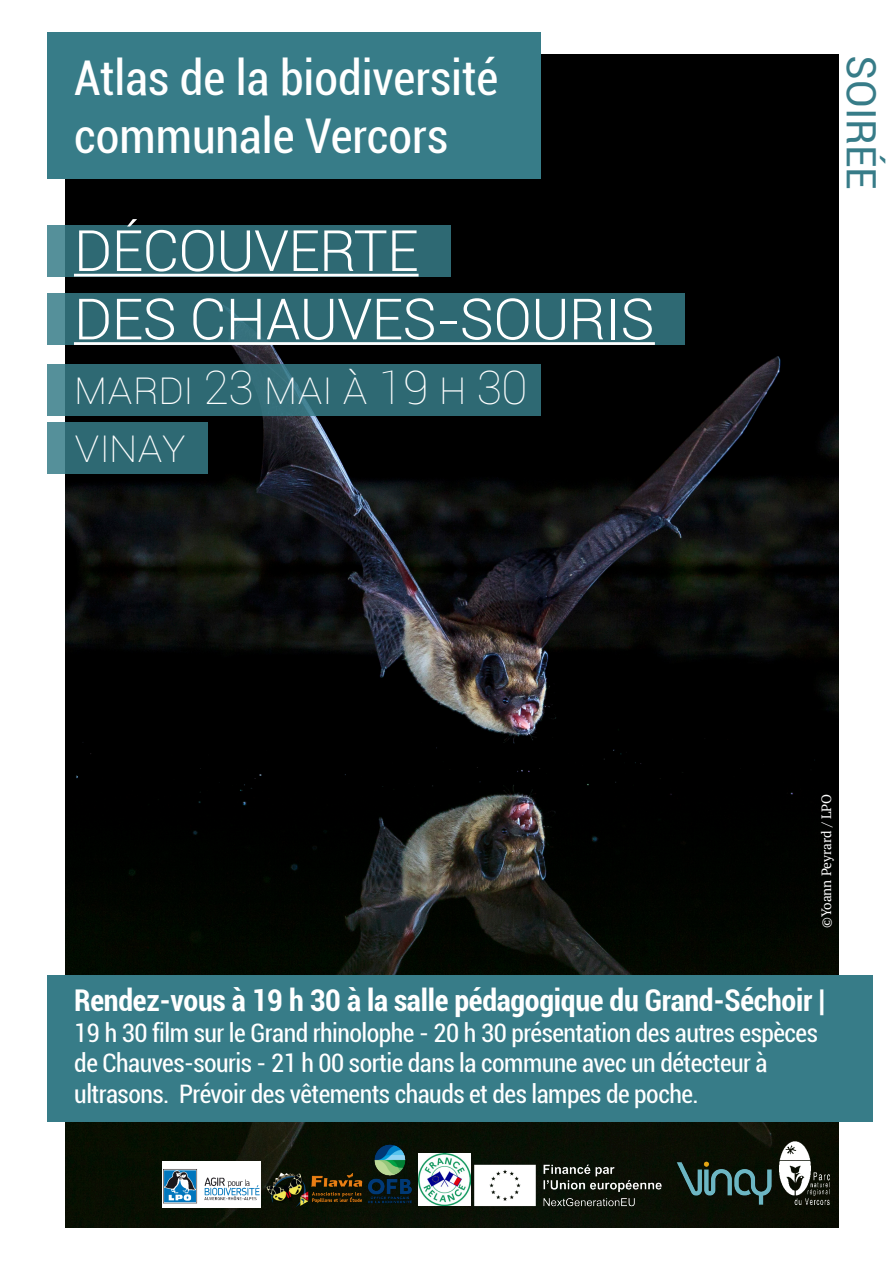
<style>
.page{position:relative;width:893px;height:1263px;background:#fff}
.page>*{position:absolute;margin:0;border:0;box-sizing:border-box;transform-origin:0 0}
.t1{font:300 57px "Roboto";letter-spacing:-.01em;color:#fff}
.t2{font:condensed 48px "Roboto";color:#fff}
.t3{font:100 46.5px "Roboto";letter-spacing:-.01em;color:#fff}
.t4{font:40.5px "Roboto";color:#377c88}
.t5{font:700 condensed 30px "Roboto";letter-spacing:-.01em;color:#fff}
.t6{font:condensed 25.5px/30.6px "Roboto";letter-spacing:-.02em;color:#fff}
.CONTACT{font:13.5px "PT Serif";color:#fff}
</style>
<div class="page">
<img style="left:65px;top:54px;width:774px;height:1174px">
<div style="left:47px;top:975px;width:826px;height:147px;background:#377c88"></div>
<img style="left:780px;top:1141px;width:50px;height:64px">
<img style="left:365px;top:1143px;width:50px;height:65px">
<img style="left:264px;top:1155px;width:101px;height:67px">
<img style="left:162px;top:1161px;width:99px;height:46px">
<img style="left:418px;top:1153px;width:52px;height:52px">
<div style="left:47px;top:32px;width:494px;height:147px;background:#377c88"></div>
<div style="left:47px;top:225px;width:404px;height:52px;background:#2e6973"></div>
<div style="left:47px;top:364px;width:494px;height:52px;background:#2e6973"></div>
<div style="left:48px;top:293px;width:637px;height:52px;background:#2e6973"></div>
<svg style="left:48px;top:422px;width:160px;height:52px;background:#326d77"></svg>
<hr style="left:74px;top:274px;width:345px;height:3px;background:#fff">
<hr style="left:74px;top:342px;width:581px;height:3px;background:#fff">
<img style="left:675px;top:1160px;width:98px;height:45px">
<img style="left:464px;top:1160px;width:204px;height:49px">
<p class="t2" style="left:74px;top:45px;width:426px">Atlas de la biodiversité</p>
<p class="t2" style="left:74px;top:102px;width:375px">communale Vercors</p>
<p class="t1" style="left:74px;top:211px;width:346px">DÉCOUVERTE</p>
<p class="t1" style="left:74px;top:280px;width:582px">DES CHAUVES-SOURIS</p>
<p class="t3" style="left:74px;top:355px;width:455px">Mardi 23 mai à 19 h 30</p>
<p class="t3" style="left:74px;top:414px;width:114px">Vinay</p>
<p class="t4" style="left:889px;top:55px;width:136px;rotate:90deg">SOIRÉE</p>
<p class="CONTACT" style="left:818px;top:928px;width:136px;rotate:-90deg">©Yoann Peyrard / LPO</p>
<p class="t5" style="left:74px;top:979px;width:753px">Rendez-vous à 19 h 30 à la salle pédagogique du Grand-Séchoir |</p>
<p class="t6" style="left:74px;top:1016px;width:745px">19 h 30 film sur le Grand rhinolophe - 20 h 30 présentation des autres espèces</p>
<p class="t6" style="left:74px;top:1047px;width:695px">de Chauves-souris - 21 h 00 sortie dans la commune avec un détecteur à ultrasons. Prévoir des vêtements chauds et des lampes de poche.</p>
</div>
